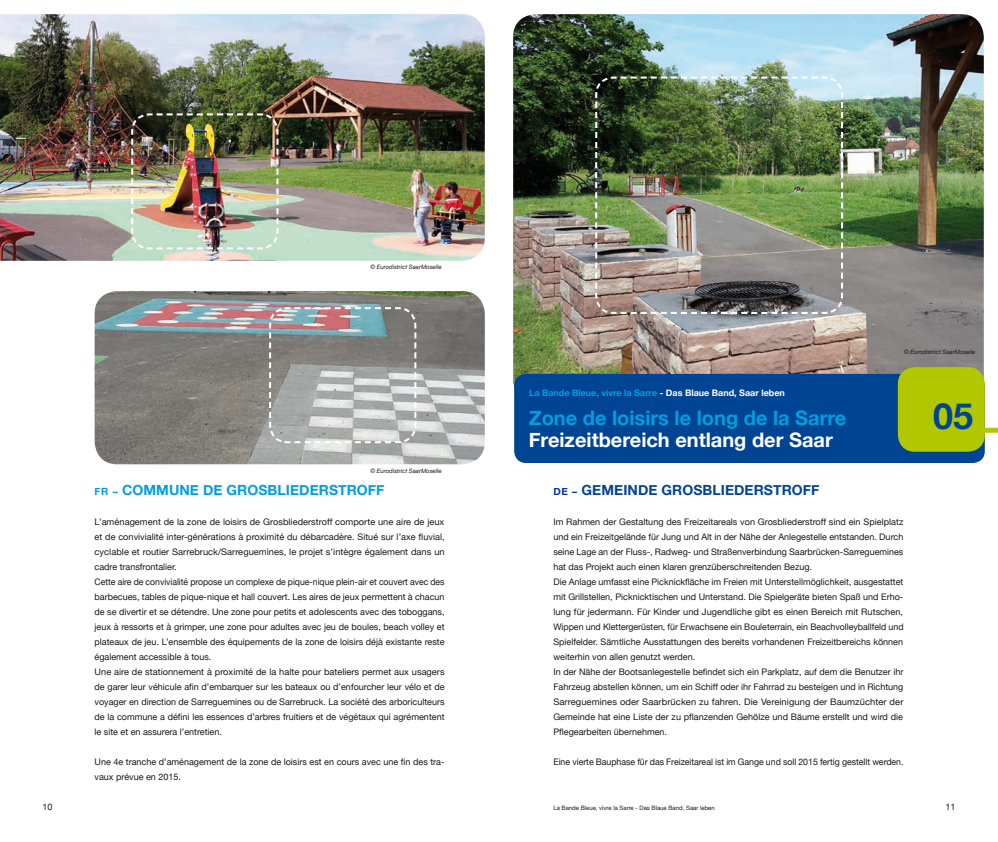
<style>
.page{position:relative;width:998px;height:842px;background:#fff}
.page>*{position:absolute;margin:0;border:0;box-sizing:border-box;transform-origin:0 0}
.t1{font:700 36px "Helvetica Neue";color:#004494}
.t2{font:700 20px "Helvetica Neue";color:#fff}
.t3{font:700 20px "Helvetica Neue";color:#009ee0}
.t4{font:700 14px "Helvetica Neue";letter-spacing:.005em;color:#009ee0}
.t5{font:700 14px "Helvetica Neue";letter-spacing:.005em;color:#004494}
.t6{font:9px/15px "Helvetica Neue";color:#1a171c}
.t7{font:700 9px "Helvetica Neue";color:#009ee0}
.t8{font:italic 6px "Helvetica Neue";color:#1a171c}
.t9{font:6px "Helvetica Neue";color:#1a171c}
.s1{font-size:10px}
.s2{color:#fff}
.s3{font-size:10px;color:#0033a7}
</style>
<div class="page">
<img style="left:513px;top:14px;width:471px;height:372px">
<img style="left:95px;top:291px;width:390px;height:173px">
<svg style="left:268px;top:306px;width:149px;height:138px;background:#a5a7a6"></svg>
<img style="left:594px;top:76px;width:250px;height:239px">
<img style="left:0;top:14px;width:485px;height:247px">
<img style="left:130px;top:112px;width:149px;height:138px">
<div style="left:514px;top:374px;width:471px;height:89px;background:#004494;border-radius:12px"></div>
<div style="left:898px;top:367px;width:87px;height:85px;background:#b1c800;border-radius:17px"></div>
<div style="left:937px;top:428px;width:61px;height:5px;background:#b1c800"></div>
<p class="t8" style="left:370px;top:263px;width:73px">© Eurodistrict SaarMoselle</p>
<p class="t8" style="left:370px;top:466px;width:73px">© Eurodistrict SaarMoselle</p>
<h3 class="t4" style="left:95px;top:479px;width:291px"><span class="s1">FR –</span> COMMUNE DE GROSBLIEDERSTROFF</h3>
<p class="t6" style="left:95px;top:515px;width:351px">L’aménagement de la zone de loisirs de Grosbliederstroff comporte une aire de jeux et de convivialité inter-générations à proximité du débarcadère. Situé sur l’axe fluvial, cyclable et routier Sarrebruck/Sarreguemines, le projet s’intègre également dans un cadre transfrontalier.<br>Cette aire de convivialité propose un complexe de pique-nique plein-air et couvert avec des barbecues, tables de pique-nique et hall couvert. Les aires de jeux permettent à chacun de se divertir et se détendre. Une zone pour petits et adolescents avec des toboggans, jeux à ressorts et à grimper, une zone pour adultes avec jeu de boules, beach volley et plateaux de jeu. L’ensemble des équipements de la zone de loisirs déjà existante reste également accessible à tous.<br>Une aire de stationnement à proximité de la halte pour bateliers permet aux usagers de garer leur véhicule afin d’embarquer sur les bateaux ou d’enfourcher leur vélo et de voyager en direction de Sarreguemines ou de Sarrebruck. La société des arboriculteurs de la commune a défini les essences d’arbres fruitiers et de végétaux qui agrémentent le site et en assurera l’entretien.</p>
<p class="t6" style="left:95px;top:755px;width:351px">Une 4e tranche d’aménagement de la zone de loisirs est en cours avec une fin des tra&shy;vaux prévue en 2015.</p>
<p class="t7" style="left:529px;top:386px;width:257px">La Bande Bleue, vivre la Sarre <span class="s2">- Das Blaue Band, Saar leben</span></p>
<h2 class="t3" style="left:529px;top:402px;width:319px">Zone de loisirs le long de la Sarre</h2>
<h2 class="t2" style="left:529px;top:424px;width:306px">Freizeitbereich entlang der Saar</h2>
<p class="t8" style="left:904px;top:348px;width:73px">© Eurodistrict SaarMoselle</p>
<h1 class="t1" style="left:933px;top:388px;width:42px">05</h1>
<h3 class="t5" style="left:553px;top:479px;width:268px"><span class="s3">DE –</span> GEMEINDE GROSBLIEDERSTROFF</h3>
<p class="t6" style="left:553px;top:515px;width:352px">Im Rahmen der Gestaltung des Freizeitareals von Grosbliederstroff sind ein Spielplatz und ein Freizeitgelände für Jung und Alt in der Nähe der Anlegestelle entstanden. Durch seine Lage an der Fluss-, Radweg- und Straßenverbindung Saarbrücken-Sarreguemines hat das Projekt auch einen klaren grenzüberschreitenden Bezug.<br>Die Anlage umfasst eine Picknickfläche im Freien mit Unterstellmöglichkeit, ausgestattet mit Grillstellen, Picknicktischen und Unterstand. Die Spielgeräte bieten Spaß und Erho&shy;lung für jedermann. Für Kinder und Jugendliche gibt es einen Bereich mit Rutschen, Wippen und Klettergerüsten, für Erwachsene ein Bouleterrain, ein Beachvolleyballfeld und Spielfelder. Sämtliche Ausstattungen des bereits vorhandenen Freizeitbereichs können weiterhin von allen genutzt werden.<br>In der Nähe der Bootsanlegestelle befindet sich ein Parkplatz, auf dem die Benutzer ihr Fahrzeug abstellen können, um ein Schiff oder ihr Fahrrad zu besteigen und in Richtung Sarreguemines oder Saarbrücken zu fahren. Die Vereinigung der Baumzüchter der Gemeinde hat eine Liste der zu pflanzenden Gehölze und Bäume erstellt und wird die Pflegearbeiten übernehmen.</p>
<p class="t6" style="left:553px;top:755px;width:352px">Eine vierte Bauphase für das Freizeitareal ist im Gange und soll 2015 fertig gestellt werden.</p>
<p class="t6" style="left:42px;top:800px;width:12px">10</p>
<p class="t9" style="left:553px;top:804px;width:163px">La Bande Bleue, vivre la Sarre - Das Blaue Band, Saar leben</p>
<p class="t6" style="left:945px;top:800px;width:12px">11</p>
</div>
